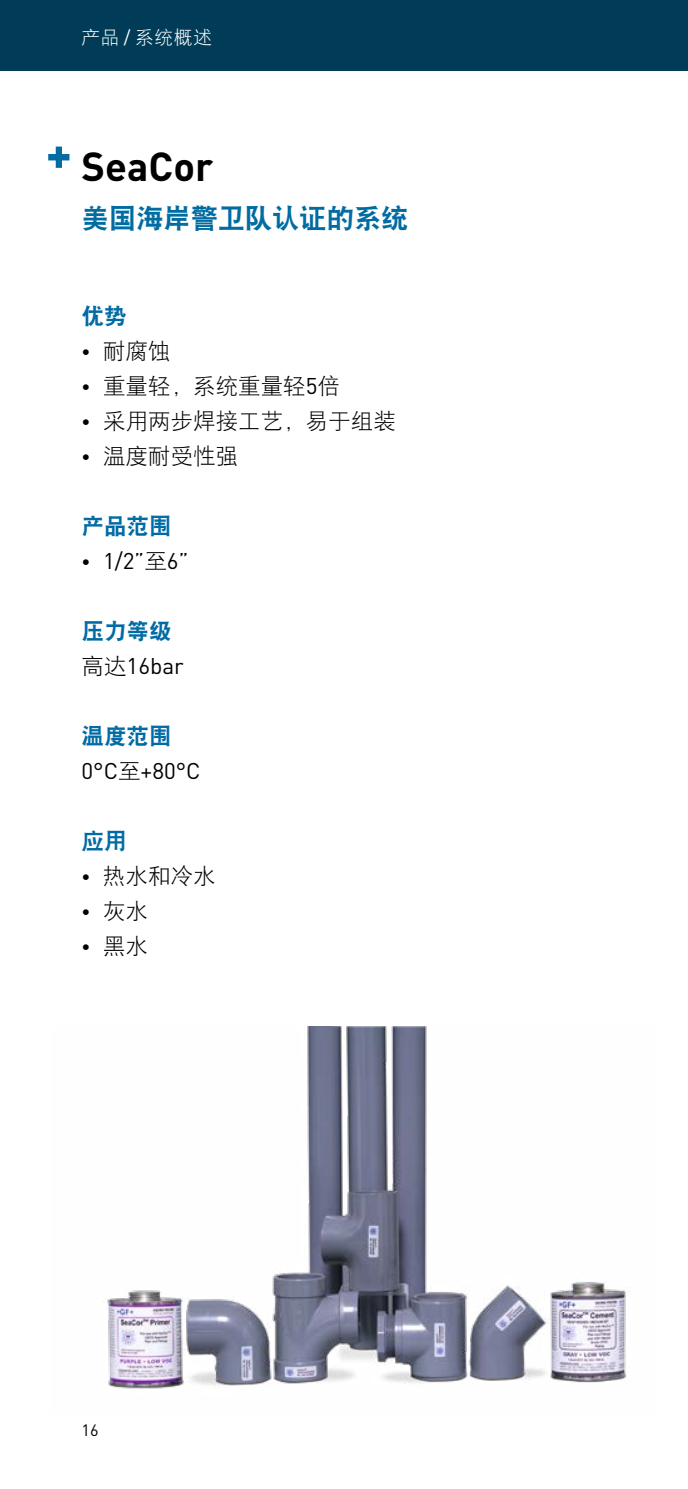
<style>
.page{position:relative;width:688px;height:1489px;background:#fff}
.page>*{position:absolute;margin:0;border:0;box-sizing:border-box;transform-origin:0 0}
.t1{font:700 40px "DIN Pro";color:#000}
.t2{font:27.5px "DF Hei GB W9";letter-spacing:-.01em;color:#006ca2}
.t3{font:22.5px "DF Hei GB W3";color:#000}
.t4{font:22.5px "DIN Pro";color:#000}
.t5{font:22.5px "DF Hei GB W9";color:#006ba4}
.t6{font:18.75px "DF Hei GB W3";letter-spacing:.03em;color:#fff}
.t7{font:16.25px "DIN Pro";color:#000}
.s1{font-family:"DIN Pro"}
.s2{font-family:"DIN Pro";font-weight:500;font-size:17.5px}
.s3{font-weight:500;font-size:17.5px}
.s4{font-family:"DF Hei GB W3"}
</style>
<div class="page">
<svg style="left:48px;top:147px;width:21px;height:21px"></svg>
<img style="left:103px;top:1026px;width:527px;height:363px">
<div style="left:0;top:0;width:687px;height:71px;background:#003c57"></div>
<p class="t6" style="left:81px;top:27px;width:132px">产品 <span class="s1">/</span> 系统概述</p>
<h1 class="t1" style="left:81px;top:140px;width:133px">SeaCor</h1>
<p class="t2" style="left:81px;top:203px;width:328px">美国海岸警卫队认证的系统</p>
<p class="t5" style="left:81px;top:303px;width:46px">优势</p>
<p class="t3" style="left:81px;top:338px;width:91px"><span class="s2">•</span> 耐腐蚀</p>
<p class="t3" style="left:81px;top:373px;width:260px"><span class="s2">•</span> 重量轻，系统重量轻<span class="s1">5</span>倍</p>
<p class="t3" style="left:81px;top:408px;width:316px"><span class="s2">•</span> 采用两步焊接工艺，易于组装</p>
<p class="t3" style="left:81px;top:443px;width:158px"><span class="s2">•</span> 温度耐受性强</p>
<p class="t5" style="left:82px;top:513px;width:92px">产品范围</p>
<p class="t4" style="left:81px;top:545px;width:108px"><span class="s3">•</span> 1/2”<span class="s4">至</span>6”</p>
<p class="t5" style="left:82px;top:618px;width:92px">压力等级</p>
<p class="t4" style="left:82px;top:650px;width:104px"><span class="s4">高达</span>16bar</p>
<p class="t5" style="left:82px;top:723px;width:92px">温度范围</p>
<p class="t4" style="left:82px;top:755px;width:120px">0°C<span class="s4">至</span>+80°C</p>
<p class="t5" style="left:82px;top:828px;width:46px">应用</p>
<p class="t3" style="left:81px;top:863px;width:136px"><span class="s2">•</span> 热水和冷水</p>
<p class="t3" style="left:81px;top:898px;width:68px"><span class="s2">•</span> 灰水</p>
<p class="t3" style="left:81px;top:933px;width:68px"><span class="s2">•</span> 黑水</p>
<p class="t7" style="left:81px;top:1418px;width:18px">16</p>
</div>
